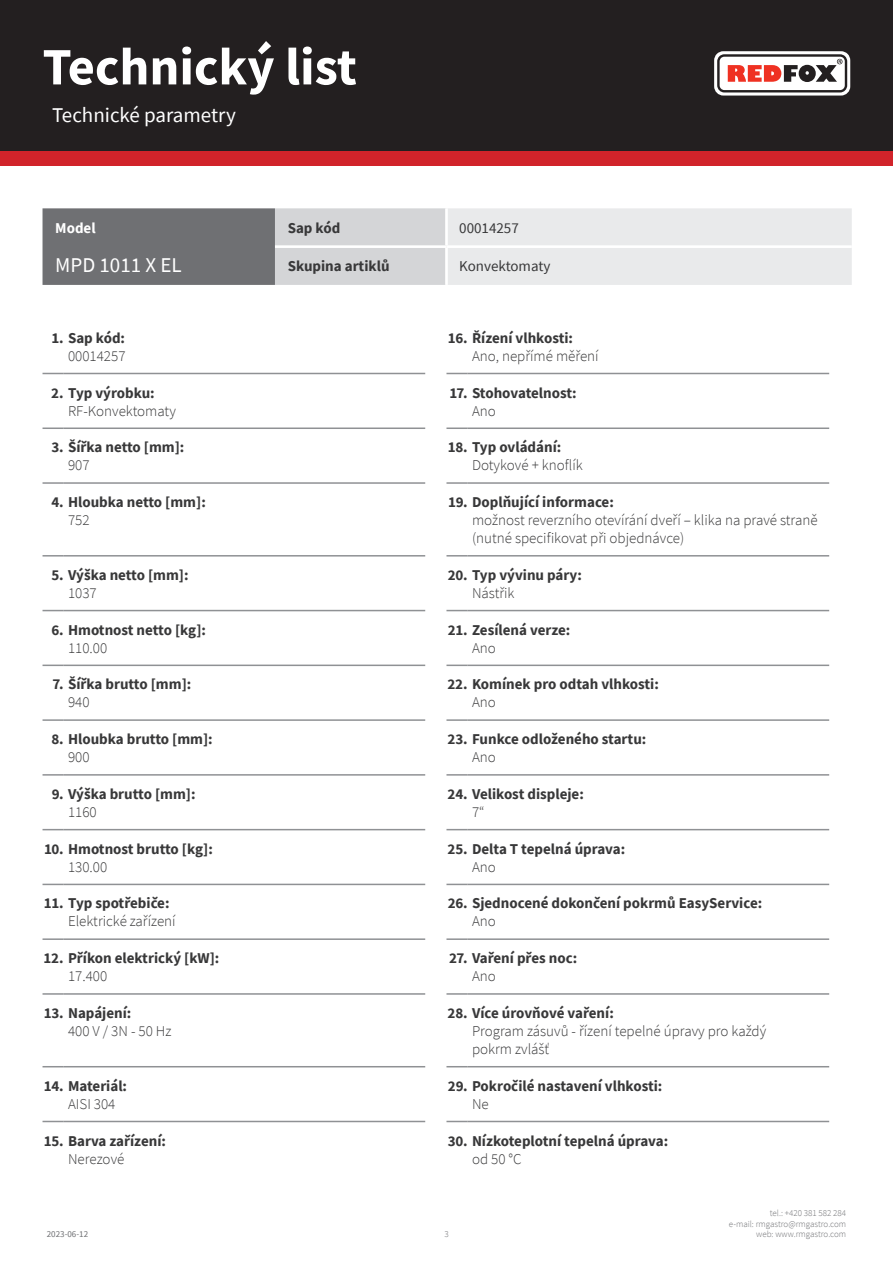
<style>
.page{position:relative;width:893px;height:1263px;background:#fff}
.page>*{position:absolute;margin:0;border:0;box-sizing:border-box;transform-origin:0 0}
.t1{font:700 52.5px "Source Sans Pro";color:#fff}
.kapitola{font:21px "Source Sans Pro";color:#fff}
.tabulka_-_headline{font:21px "Source Sans Pro";color:#fff}
.WebTechnicalNr{font:700 15px "Source Sans Pro";color:#383839}
.WebTechnicalValue{font:300 15px/18px "Source Sans Pro";color:#383839}
.tabulka_-_text{font:700 15px "Source Sans Pro";color:#383839}
.tabulka_-_text-2{font:15px "Source Sans Pro";color:#383839}
.tabulka_-_text-3{font:700 15px "Source Sans Pro";color:#fff}
.t2{font:300 9px/10.8px "Source Sans Pro";color:#6f7073;text-align:right}
.t3{font:9px "Source Sans Pro";color:#6f7073}
</style>
<div class="page">
<div style="left:0;top:0;width:893px;height:166px;background:#d1232a"></div>
<div style="left:0;top:0;width:893px;height:151px;background:#231f20"></div>
<svg style="left:714px;top:51px;width:136px;height:45px"></svg>
<hr style="left:64px;top:373px;width:361px;height:1px;background:#8f9194">
<hr style="left:64px;top:427px;width:361px;height:2px;background:#8f9194">
<hr style="left:64px;top:482px;width:361px;height:2px;background:#8f9194">
<hr style="left:64px;top:555px;width:361px;height:1px;background:#8f9194">
<hr style="left:64px;top:610px;width:361px;height:1px;background:#8f9194">
<hr style="left:64px;top:665px;width:361px;height:1px;background:#8f9194">
<hr style="left:64px;top:719px;width:361px;height:2px;background:#8f9194">
<hr style="left:64px;top:774px;width:361px;height:2px;background:#8f9194">
<hr style="left:64px;top:829px;width:361px;height:1px;background:#8f9194">
<hr style="left:64px;top:884px;width:361px;height:1px;background:#8f9194">
<hr style="left:64px;top:938px;width:361px;height:2px;background:#8f9194">
<hr style="left:64px;top:993px;width:361px;height:2px;background:#8f9194">
<hr style="left:64px;top:1066px;width:361px;height:1px;background:#8f9194">
<hr style="left:64px;top:1121px;width:361px;height:1px;background:#8f9194">
<hr style="left:468px;top:373px;width:361px;height:1px;background:#8f9194">
<hr style="left:468px;top:427px;width:361px;height:2px;background:#8f9194">
<hr style="left:468px;top:482px;width:361px;height:2px;background:#8f9194">
<hr style="left:468px;top:555px;width:361px;height:1px;background:#8f9194">
<hr style="left:468px;top:610px;width:361px;height:1px;background:#8f9194">
<hr style="left:468px;top:665px;width:361px;height:1px;background:#8f9194">
<hr style="left:468px;top:719px;width:361px;height:2px;background:#8f9194">
<hr style="left:468px;top:774px;width:361px;height:2px;background:#8f9194">
<hr style="left:468px;top:829px;width:361px;height:1px;background:#8f9194">
<hr style="left:468px;top:884px;width:361px;height:1px;background:#8f9194">
<hr style="left:468px;top:938px;width:361px;height:2px;background:#8f9194">
<hr style="left:468px;top:993px;width:361px;height:2px;background:#8f9194">
<hr style="left:468px;top:1066px;width:361px;height:1px;background:#8f9194">
<hr style="left:468px;top:1121px;width:361px;height:1px;background:#8f9194">
<svg style="left:446px;top:373px;width:22px;height:1px"></svg>
<hr style="left:446px;top:427px;width:22px;height:2px;background:#8f9194">
<hr style="left:446px;top:482px;width:22px;height:2px;background:#8f9194">
<svg style="left:446px;top:555px;width:22px;height:1px"></svg>
<svg style="left:446px;top:610px;width:22px;height:1px"></svg>
<svg style="left:446px;top:665px;width:22px;height:1px"></svg>
<hr style="left:446px;top:719px;width:22px;height:2px;background:#8f9194">
<hr style="left:446px;top:774px;width:22px;height:2px;background:#8f9194">
<svg style="left:446px;top:829px;width:22px;height:1px"></svg>
<svg style="left:446px;top:884px;width:22px;height:1px"></svg>
<hr style="left:446px;top:938px;width:22px;height:2px;background:#8f9194">
<hr style="left:446px;top:993px;width:22px;height:2px;background:#8f9194">
<svg style="left:446px;top:1066px;width:22px;height:1px"></svg>
<svg style="left:446px;top:1121px;width:22px;height:1px"></svg>
<svg style="left:43px;top:373px;width:21px;height:1px"></svg>
<hr style="left:43px;top:427px;width:21px;height:2px;background:#8f9194">
<hr style="left:43px;top:482px;width:21px;height:2px;background:#8f9194">
<svg style="left:43px;top:555px;width:21px;height:1px"></svg>
<svg style="left:43px;top:610px;width:21px;height:1px"></svg>
<svg style="left:43px;top:665px;width:21px;height:1px"></svg>
<hr style="left:43px;top:719px;width:21px;height:2px;background:#8f9194">
<hr style="left:43px;top:774px;width:21px;height:2px;background:#8f9194">
<svg style="left:43px;top:829px;width:21px;height:1px"></svg>
<svg style="left:43px;top:884px;width:21px;height:1px"></svg>
<hr style="left:43px;top:938px;width:21px;height:2px;background:#8f9194">
<hr style="left:43px;top:993px;width:21px;height:2px;background:#8f9194">
<svg style="left:43px;top:1066px;width:21px;height:1px"></svg>
<svg style="left:43px;top:1121px;width:21px;height:1px"></svg>
<svg style="left:43px;top:208px;width:809px;height:77px;background:#c0c1c3"></svg>
<hr style="left:445px;top:208px;width:3px;height:37px;background:#fff">
<hr style="left:275px;top:245px;width:171px;height:3px;background:#fff">
<hr style="left:446px;top:245px;width:406px;height:3px;background:#fff">
<hr style="left:445px;top:248px;width:3px;height:37px;background:#fff">
<h1 class="t1" style="left:43px;top:31px;width:316px">Technický list</h1>
<p class="kapitola" style="left:52px;top:101px;width:185px">Technické parametry</p>
<p class="tabulka_-_text-3" style="left:55px;top:218px;width:42px">Model</p>
<p class="tabulka_-_text" style="left:288px;top:218px;width:54px">Sap kód</p>
<p class="tabulka_-_text-2" style="left:459px;top:219px;width:61px">00014257</p>
<p class="tabulka_-_headline" style="left:55px;top:251px;width:128px">MPD 1011 X EL</p>
<p class="tabulka_-_text" style="left:288px;top:256px;width:103px">Skupina artiklů</p>
<p class="tabulka_-_text-2" style="left:459px;top:257px;width:93px">Konvektomaty</p>
<p class="WebTechnicalNr" style="left:51px;top:328px;width:75px">1. Sap kód:</p>
<p class="WebTechnicalValue" style="left:68px;top:347px;width:59px">00014257</p>
<p class="WebTechnicalNr" style="left:448px;top:328px;width:127px">16. Řízení vlhkosti:</p>
<p class="WebTechnicalValue" style="left:472px;top:347px;width:128px">Ano, nepřímé měření</p>
<p class="WebTechnicalNr" style="left:51px;top:382px;width:105px">2. Typ výrobku:</p>
<p class="WebTechnicalValue" style="left:68px;top:401px;width:109px">RF-Konvektomaty</p>
<p class="WebTechnicalNr" style="left:450px;top:382px;width:129px">17. Stohovatelnost:</p>
<p class="WebTechnicalValue" style="left:472px;top:401px;width:25px">Ano</p>
<p class="WebTechnicalNr" style="left:52px;top:437px;width:134px">3. Šířka netto [mm]:</p>
<p class="WebTechnicalValue" style="left:68px;top:456px;width:23px">907</p>
<p class="WebTechnicalNr" style="left:448px;top:437px;width:115px">18. Typ ovládání:</p>
<p class="WebTechnicalValue" style="left:472px;top:456px;width:112px">Dotykové + knoflík</p>
<p class="WebTechnicalNr" style="left:51px;top:492px;width:156px">4. Hloubka netto [mm]:</p>
<p class="WebTechnicalValue" style="left:68px;top:511px;width:23px">752</p>
<p class="WebTechnicalNr" style="left:448px;top:492px;width:167px">19. Doplňující informace:</p>
<p class="WebTechnicalValue" style="left:472px;top:511px;width:347px">možnost reverzního otevírání dveří – klika na pravé straně (nutné specifikovat při objednávce)</p>
<p class="WebTechnicalNr" style="left:52px;top:565px;width:139px">5. Výška netto [mm]:</p>
<p class="WebTechnicalValue" style="left:68px;top:584px;width:30px">1037</p>
<p class="WebTechnicalNr" style="left:448px;top:565px;width:135px">20. Typ vývinu páry:</p>
<p class="WebTechnicalValue" style="left:472px;top:584px;width:44px">Nástřik</p>
<p class="WebTechnicalNr" style="left:51px;top:619px;width:156px">6. Hmotnost netto [kg]:</p>
<p class="WebTechnicalValue" style="left:68px;top:639px;width:41px">110.00</p>
<p class="WebTechnicalNr" style="left:448px;top:619px;width:124px">21. Zesílená verze:</p>
<p class="WebTechnicalValue" style="left:472px;top:639px;width:25px">Ano</p>
<p class="WebTechnicalNr" style="left:53px;top:674px;width:140px">7. Šířka brutto [mm]:</p>
<p class="WebTechnicalValue" style="left:68px;top:693px;width:23px">940</p>
<p class="WebTechnicalNr" style="left:447px;top:674px;width:213px">22. Komínek pro odtah vlhkosti:</p>
<p class="WebTechnicalValue" style="left:472px;top:693px;width:25px">Ano</p>
<p class="WebTechnicalNr" style="left:51px;top:729px;width:163px">8. Hloubka brutto [mm]:</p>
<p class="WebTechnicalValue" style="left:68px;top:748px;width:23px">900</p>
<p class="WebTechnicalNr" style="left:448px;top:729px;width:200px">23. Funkce odloženého startu:</p>
<p class="WebTechnicalValue" style="left:472px;top:748px;width:25px">Ano</p>
<p class="WebTechnicalNr" style="left:52px;top:784px;width:145px">9. Výška brutto [mm]:</p>
<p class="WebTechnicalValue" style="left:68px;top:803px;width:30px">1160</p>
<p class="WebTechnicalNr" style="left:448px;top:784px;width:138px">24. Velikost displeje:</p>
<p class="WebTechnicalValue" style="left:472px;top:803px;width:14px">7“</p>
<p class="WebTechnicalNr" style="left:44px;top:838px;width:170px">10. Hmotnost brutto [kg]:</p>
<p class="WebTechnicalValue" style="left:68px;top:858px;width:41px">130.00</p>
<p class="WebTechnicalNr" style="left:448px;top:838px;width:179px">25. Delta T tepelná úprava:</p>
<p class="WebTechnicalValue" style="left:472px;top:858px;width:25px">Ano</p>
<p class="WebTechnicalNr" style="left:44px;top:893px;width:127px">11. Typ spotřebiče:</p>
<p class="WebTechnicalValue" style="left:68px;top:912px;width:109px">Elektrické zařízení</p>
<p class="WebTechnicalNr" style="left:448px;top:893px;width:316px">26. Sjednocené dokončení pokrmů EasyService:</p>
<p class="WebTechnicalValue" style="left:472px;top:912px;width:25px">Ano</p>
<p class="WebTechnicalNr" style="left:44px;top:948px;width:177px">12. Příkon elektrický [kW]:</p>
<p class="WebTechnicalValue" style="left:68px;top:967px;width:41px">17.400</p>
<p class="WebTechnicalNr" style="left:449px;top:948px;width:130px">27. Vaření přes noc:</p>
<p class="WebTechnicalValue" style="left:472px;top:967px;width:25px">Ano</p>
<p class="WebTechnicalNr" style="left:44px;top:1003px;width:89px">13. Napájení:</p>
<p class="WebTechnicalValue" style="left:68px;top:1022px;width:105px">400 V / 3N - 50 Hz</p>
<p class="WebTechnicalNr" style="left:448px;top:1003px;width:168px">28. Více úrovňové vaření:</p>
<p class="WebTechnicalValue" style="left:472px;top:1022px;width:296px">Program zásuvů - řízení tepelné úpravy pro každý pokrm zvlášť</p>
<p class="WebTechnicalNr" style="left:44px;top:1075px;width:85px">14. Materiál:</p>
<p class="WebTechnicalValue" style="left:68px;top:1095px;width:49px">AISI 304</p>
<p class="WebTechnicalNr" style="left:448px;top:1075px;width:216px">29. Pokročilé nastavení vlhkosti:</p>
<p class="WebTechnicalValue" style="left:472px;top:1095px;width:18px">Ne</p>
<p class="WebTechnicalNr" style="left:44px;top:1130px;width:124px">15. Barva zařízení:</p>
<p class="WebTechnicalValue" style="left:68px;top:1149px;width:58px">Nerezové</p>
<p class="WebTechnicalNr" style="left:448px;top:1130px;width:222px">30. Nízkoteplotní tepelná úprava:</p>
<p class="WebTechnicalValue" style="left:472px;top:1149px;width:51px">od 50 °C</p>
<p class="t3" style="left:47px;top:1229px;width:43px">2023-06-12</p>
<p class="t2" style="left:444px;top:1229px;width:6px">3</p>
<p class="t2" style="left:729px;top:1207px;width:119px">tel.: +420 381 582 284<br>e-mail: rmgastro@rmgastro.com web: www.rmgastro.com</p>
</div>
